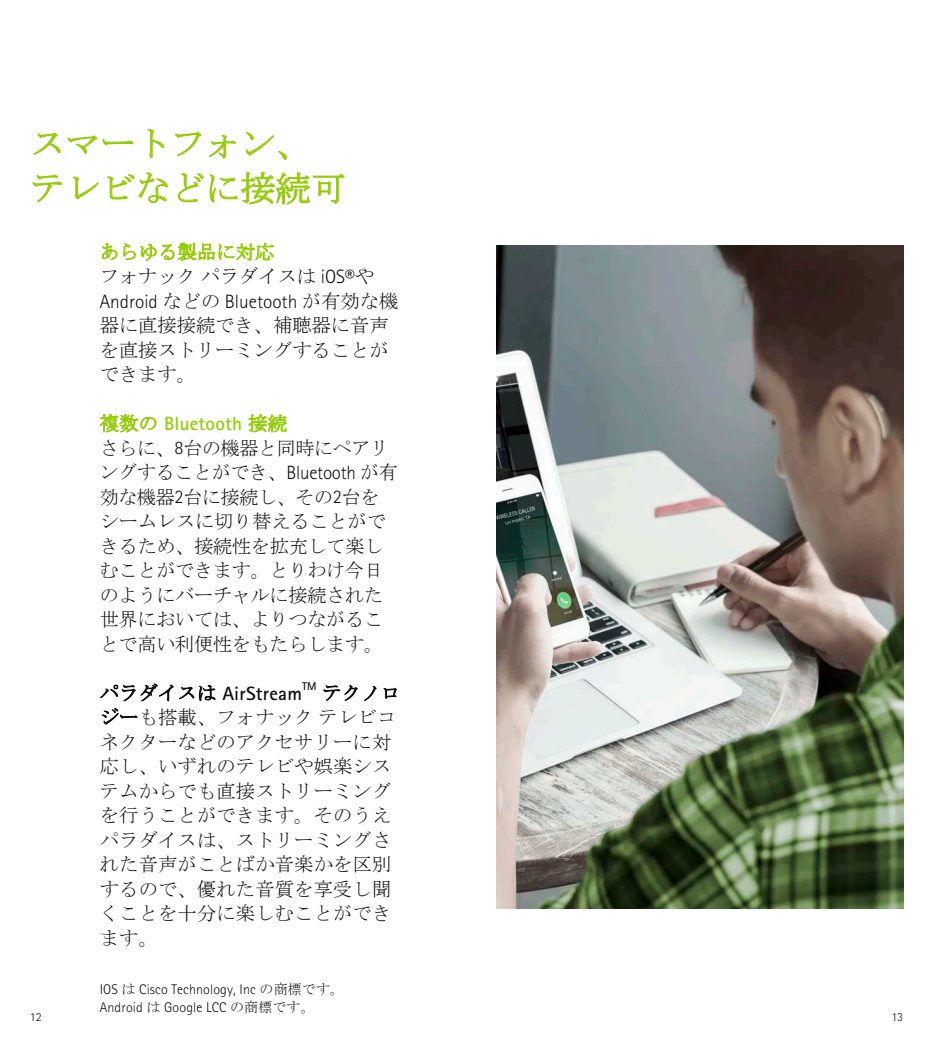
<style>
.page{position:relative;width:933px;height:1042px;background:#fff}
.page>*{position:absolute;margin:0;border:0;box-sizing:border-box;transform-origin:0 0}
.t1{font:35px/44.6px "MS Mincho";color:#93cd05}
.t2{font:19.25px/24.5px "MS Mincho";color:#0f1110}
.t3{font:300 19.25px "Rotis Sans Serif Pro";color:#0f1110}
.t4{font:700 19.25px "Rotis Sans Serif Pro";letter-spacing:.01em;color:#0f1110}
.t5{font:700 19.25px "Rotis Sans Serif Pro";letter-spacing:.01em;color:#93cd05}
.t6{font:300 14px/17.8px "Rotis Sans Serif Pro";letter-spacing:.01em;color:#0f1110}
.t7{font:300 12.25px "Rotis Sans Serif Pro";color:#0f1110}
.t8{font:700 11.2px "Rotis Sans Serif Pro";color:#0f1110}
.s1{color:#93cd05}
.s2{font-family:"Rotis Sans Serif Pro";font-weight:300}
.s3{font-family:"MS Mincho";font-weight:400}
</style>
<div class="page">
<svg style="left:34px;top:132px;width:27px;height:23px"></svg>
<svg style="left:67px;top:135px;width:67px;height:19px"></svg>
<svg style="left:148px;top:129px;width:17px;height:30px"></svg>
<svg style="left:175px;top:131px;width:27px;height:25px"></svg>
<svg style="left:209px;top:134px;width:27px;height:25px"></svg>
<svg style="left:246px;top:132px;width:41px;height:28px"></svg>
<svg style="left:32px;top:174px;width:31px;height:28px"></svg>
<svg style="left:73px;top:176px;width:26px;height:24px"></svg>
<svg style="left:107px;top:172px;width:61px;height:31px"></svg>
<svg style="left:177px;top:171px;width:167px;height:34px"></svg>
<svg style="left:101px;top:242px;width:173px;height:19px"></svg>
<svg style="left:100px;top:413px;width:57px;height:20px"></svg>
<svg style="left:248px;top:414px;width:39px;height:19px"></svg>
<svg style="left:100px;top:683px;width:116px;height:19px"></svg>
<svg style="left:323px;top:685px;width:35px;height:16px"></svg>
<svg style="left:364px;top:686px;width:13px;height:15px"></svg>
<svg style="left:384px;top:687px;width:13px;height:12px"></svg>
<svg style="left:102px;top:708px;width:36px;height:17px"></svg>
<img style="left:496px;top:245px;width:407px;height:663px">
<h1 class="t1" style="left:30px;top:121px;width:316px">スマートフォン、テレビなどに接続可</h1>
<p class="t2" style="left:100px;top:239px;width:276px"><span class="s1">あらゆる製品に対応<br></span>フォナックパラダイスは <span class="s2">iOS®</span>や</p>
<p class="t3" style="left:100px;top:293px;width:300px">Android <span class="s3">などの</span> Bluetooth <span class="s3">が有効な機</span></p>
<p class="t2" style="left:100px;top:313px;width:290px;text-align:justify">器に直接接続でき、補聴器に音声を直接ストリーミングすることができます。</p>
<p class="t5" style="left:100px;top:416px;width:189px"><span class="s3">複数の</span> Bluetooth <span class="s3">接続</span></p>
<p class="t2" style="left:100px;top:435px;width:299px">さらに、<span class="s2">8</span>台の機器と同時にペアリングすることができ、<span class="s2">Bluetooth</span> が有効な機器<span class="s2">2</span>台に接続し、その<span class="s2">2</span>台をシームレスに切り替えることができるため、接続性を拡充して楽しむことができます。とりわけ今日のようにバーチャルに接続された世界においては、よりつながることで高い利便性をもたらします。</p>
<p class="t4" style="left:100px;top:686px;width:204px"><span class="s3">パラダイスは</span> AirStream</p>
<p class="t8" style="left:302px;top:682px;width:16px">TM</p>
<p class="t2" style="left:100px;top:680px;width:302px;text-indent:223px">テクノロジーも搭載、フォナックテレビコネクターなどのアクセサリーに対応し、いずれのテレビや娯楽システムからでも直接ストリーミングを行うことができます。そのうえパラダイスは、ストリーミングされた音声がことばか音楽かを区別するので、優れた音質を享受し聞くことを十分に楽しむことができます。</p>
<p class="t6" style="left:100px;top:981px;width:246px">IOS <span class="s3">は</span> Cisco Technology, Inc <span class="s3">の商標です。<br></span>Android <span class="s3">は</span> Google LCC <span class="s3">の商標です。</span></p>
<p class="t7" style="left:30px;top:1011px;width:13px">12</p>
<p class="t7" style="left:891px;top:1011px;width:13px">13</p>
</div>
